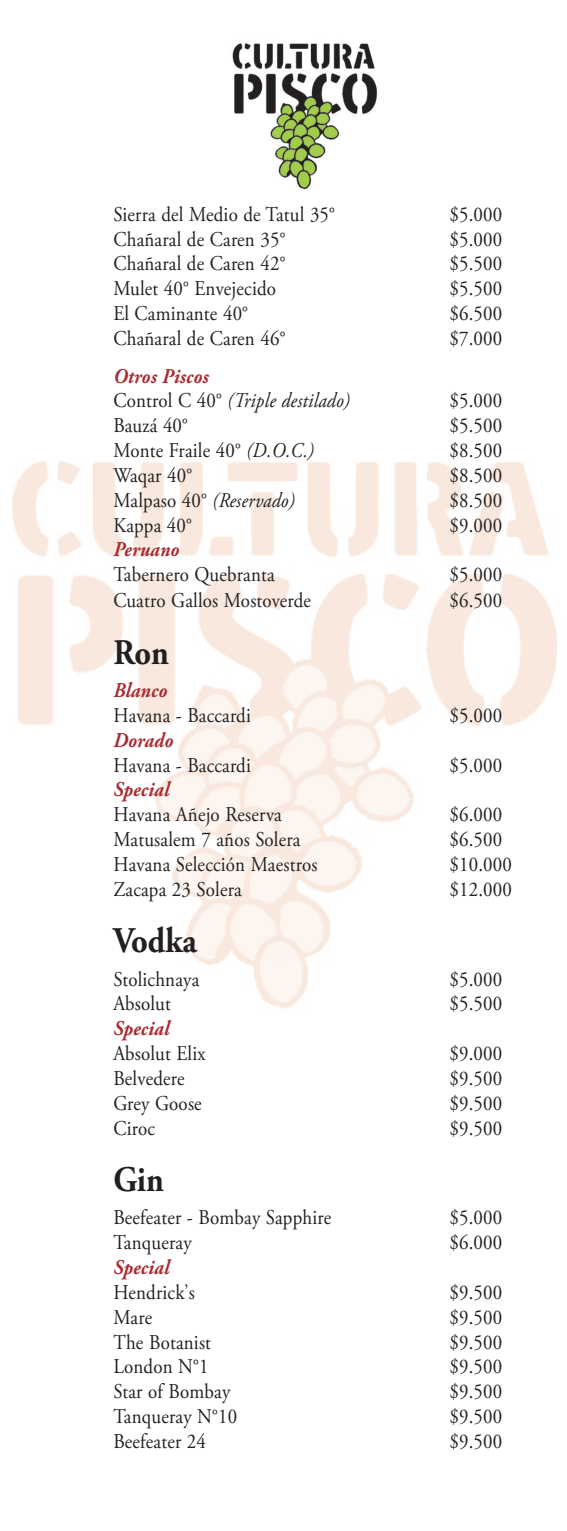
<style>
.page{position:relative;width:567px;height:1531px;background:#fff}
.page>*{position:absolute;margin:0;border:0;box-sizing:border-box;transform-origin:0 0}
.TIPOS{font:700 36px "Adobe Garamond Pro";color:#231f20;scale:.9 1}
.italic{font:21px "Adobe Garamond Pro";letter-spacing:.01em;color:#231f20;scale:.9 1}
.italic-2{font:italic 21px "Adobe Garamond Pro";letter-spacing:.01em;color:#231f20;scale:.9 1}
.TIPOS-2{font:italic 700 21px "Adobe Garamond Pro";letter-spacing:.01em;color:#a72c32;scale:.9 1}
.TIPOS-3{font:21px "Adobe Garamond Pro";letter-spacing:.01em;color:#231f20;scale:.9 1}
.italic-3{font:italic 700 21px "Adobe Garamond Pro";letter-spacing:.01em;color:#a72c32;scale:.9 1}
.s1{font-style:normal}
.s2{font-style:italic}
</style>
<div class="page">
<img style="left:12px;top:461px;width:545px;height:547px">
<img style="left:232px;top:43px;width:145px;height:147px">
<p class="italic" style="left:113px;top:201px;width:248px">Sierra del Medio de Tatul 35°</p>
<p class="italic" style="left:449px;top:201px;width:60px">$5.000</p>
<p class="italic" style="left:113px;top:226px;width:193px">Chañaral de Caren 35°</p>
<p class="italic" style="left:449px;top:226px;width:60px">$5.000</p>
<p class="italic" style="left:113px;top:251px;width:193px">Chañaral de Caren 42°</p>
<p class="italic" style="left:449px;top:251px;width:60px">$5.500</p>
<p class="italic" style="left:113px;top:276px;width:182px">Mulet 40° Envejecido</p>
<p class="italic" style="left:449px;top:276px;width:60px">$5.500</p>
<p class="italic" style="left:113px;top:301px;width:151px">El Caminante 40°</p>
<p class="italic" style="left:449px;top:301px;width:60px">$6.500</p>
<p class="italic" style="left:113px;top:326px;width:193px">Chañaral de Caren 46°</p>
<p class="italic" style="left:449px;top:326px;width:60px">$7.000</p>
<p class="TIPOS-2" style="left:113px;top:364px;width:107px">Otros Piscos</p>
<p class="italic-2" style="left:113px;top:388px;width:264px"><span class="s1">Control C 40°</span> (Triple destilado)</p>
<p class="italic" style="left:449px;top:388px;width:60px">$5.000</p>
<p class="italic" style="left:113px;top:413px;width:84px">Bauzá 40°</p>
<p class="italic" style="left:449px;top:413px;width:60px">$5.500</p>
<p class="italic" style="left:113px;top:438px;width:224px">Monte Fraile 40° <span class="s2">(D.O.C.)</span></p>
<p class="italic" style="left:449px;top:438px;width:60px">$8.500</p>
<p class="italic" style="left:113px;top:463px;width:89px">Waqar 40°</p>
<p class="italic" style="left:449px;top:463px;width:60px">$8.500</p>
<p class="italic-2" style="left:113px;top:487px;width:203px"><span class="s1">Malpaso 40°</span> (Reservado)</p>
<p class="italic" style="left:449px;top:487px;width:60px">$8.500</p>
<p class="italic" style="left:113px;top:512px;width:89px">Kappa 40°</p>
<p class="italic" style="left:449px;top:512px;width:60px">$9.000</p>
<p class="TIPOS-2" style="left:113px;top:538px;width:75px">Peruano</p>
<p class="TIPOS-3" style="left:113px;top:562px;width:181px">Tabernero Quebranta</p>
<p class="TIPOS-3" style="left:449px;top:562px;width:60px">$5.000</p>
<p class="italic" style="left:113px;top:588px;width:221px">Cuatro Gallos Mostoverde</p>
<p class="italic" style="left:449px;top:588px;width:60px">$6.500</p>
<p class="TIPOS" style="left:113px;top:631px;width:63px">Ron</p>
<p class="TIPOS-2" style="left:113px;top:678px;width:61px">Blanco</p>
<p class="italic" style="left:113px;top:702px;width:154px">Havana - Baccardi</p>
<p class="italic" style="left:449px;top:702px;width:60px">$5.000</p>
<p class="italic-3" style="left:113px;top:728px;width:68px">Dorado</p>
<p class="italic" style="left:113px;top:752px;width:154px">Havana - Baccardi</p>
<p class="italic" style="left:449px;top:752px;width:60px">$5.000</p>
<p class="TIPOS-2" style="left:113px;top:777px;width:64px">Special</p>
<p class="italic" style="left:113px;top:802px;width:189px">Havana Añejo Reserva</p>
<p class="italic" style="left:449px;top:802px;width:60px">$6.000</p>
<p class="italic" style="left:113px;top:827px;width:210px">Matusalem 7 años Solera</p>
<p class="italic" style="left:449px;top:827px;width:60px">$6.500</p>
<p class="italic" style="left:113px;top:851px;width:228px">Havana Selección Maestros</p>
<p class="italic" style="left:449px;top:851px;width:71px">$10.000</p>
<p class="italic" style="left:113px;top:876px;width:144px">Zacapa 23 Solera</p>
<p class="italic" style="left:449px;top:876px;width:71px">$12.000</p>
<p class="TIPOS" style="left:113px;top:920px;width:94px">Vodka</p>
<p class="italic" style="left:113px;top:966px;width:97px">Stolichnaya</p>
<p class="italic" style="left:449px;top:966px;width:60px">$5.000</p>
<p class="italic" style="left:113px;top:991px;width:65px">Absolut</p>
<p class="italic" style="left:449px;top:991px;width:60px">$5.500</p>
<p class="italic-3" style="left:113px;top:1016px;width:64px">Special</p>
<p class="italic" style="left:113px;top:1041px;width:104px">Absolut Elix</p>
<p class="italic" style="left:449px;top:1041px;width:60px">$9.000</p>
<p class="italic" style="left:113px;top:1065px;width:81px">Belvedere</p>
<p class="italic" style="left:449px;top:1065px;width:60px">$9.500</p>
<p class="italic" style="left:113px;top:1090px;width:100px">Grey Goose</p>
<p class="italic" style="left:449px;top:1090px;width:60px">$9.500</p>
<p class="italic" style="left:113px;top:1115px;width:48px">Ciroc</p>
<p class="italic" style="left:449px;top:1115px;width:60px">$9.500</p>
<p class="TIPOS" style="left:113px;top:1158px;width:58px">Gin</p>
<p class="italic" style="left:113px;top:1205px;width:244px">Beefeater - Bombay Sapphire</p>
<p class="italic" style="left:449px;top:1205px;width:60px">$5.000</p>
<p class="italic" style="left:113px;top:1230px;width:88px">Tanqueray</p>
<p class="italic" style="left:449px;top:1230px;width:60px">$6.000</p>
<p class="TIPOS-2" style="left:113px;top:1255px;width:64px">Special</p>
<p class="italic" style="left:113px;top:1279px;width:92px">Hendrick’s</p>
<p class="italic" style="left:449px;top:1279px;width:60px">$9.500</p>
<p class="italic" style="left:113px;top:1304px;width:45px">Mare</p>
<p class="italic" style="left:449px;top:1304px;width:60px">$9.500</p>
<p class="italic" style="left:113px;top:1329px;width:110px">The Botanist</p>
<p class="italic" style="left:449px;top:1329px;width:60px">$9.500</p>
<p class="italic" style="left:113px;top:1354px;width:107px">London N°1</p>
<p class="italic" style="left:449px;top:1354px;width:60px">$9.500</p>
<p class="italic" style="left:113px;top:1379px;width:131px">Star of Bombay</p>
<p class="italic" style="left:449px;top:1379px;width:60px">$9.500</p>
<p class="italic" style="left:113px;top:1404px;width:139px">Tanqueray N°10</p>
<p class="italic" style="left:449px;top:1404px;width:60px">$9.500</p>
<p class="italic" style="left:113px;top:1428px;width:104px">Beefeater 24</p>
<p class="italic" style="left:449px;top:1428px;width:60px">$9.500</p>
</div>
